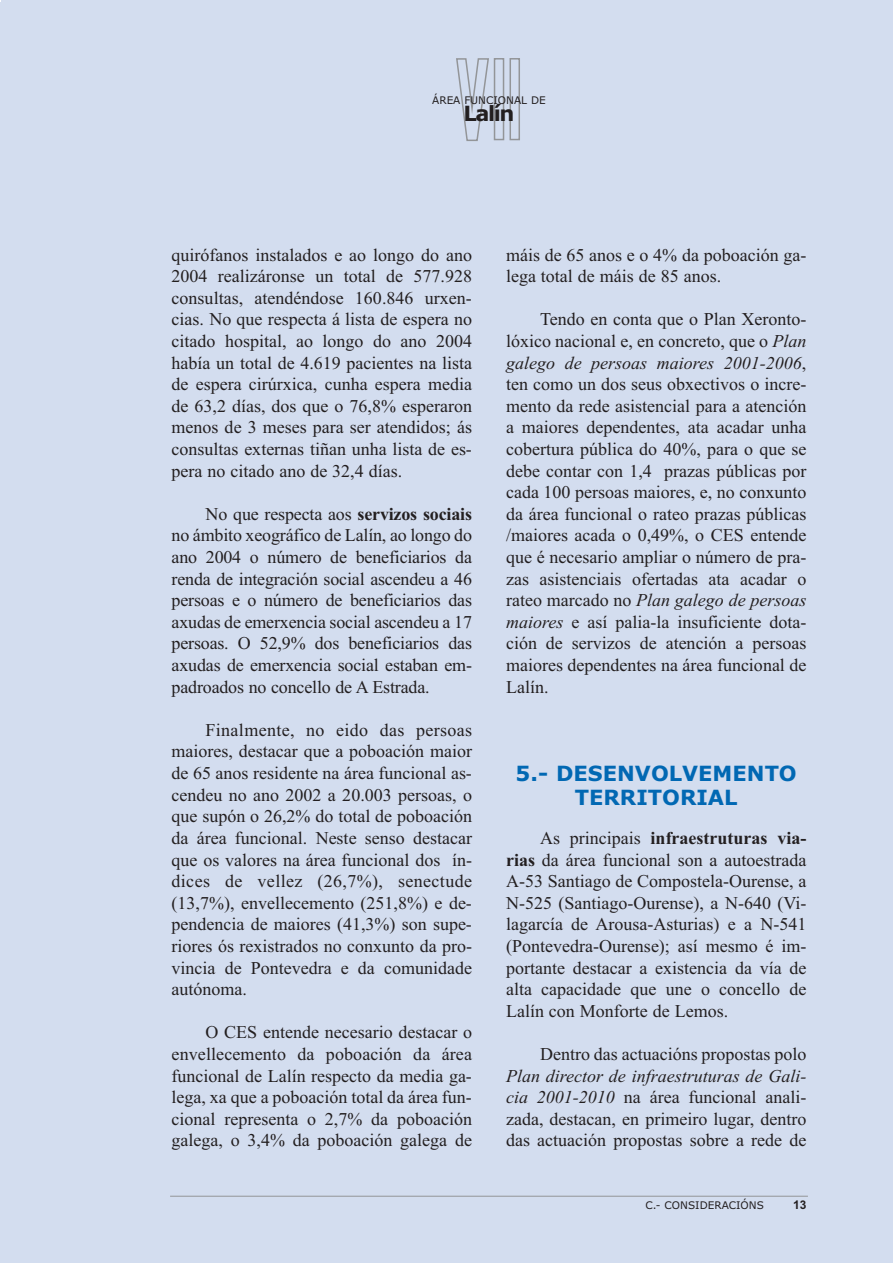
<style>
.page{position:relative;width:893px;height:1263px;background:#fff}
.page>*{position:absolute;margin:0;border:0;box-sizing:border-box;transform-origin:0 0}
.t1{font:700 21px/24px "Verdana";color:#0168b3;text-align:center}
.t2{font:700 21px "Verdana";letter-spacing:-.07em;color:#231f20}
.t3{font:18px/21.6px "Times New Roman MS";color:#231f20;text-align:justify}
.t4{font:18px "Times New Roman It MS";color:#231f20}
.t5{font:18px "Times New Roman Bd MS";color:#231f20}
.t6{font:12px "Arial Bold MS";color:#231f20}
.t7{font:10.5px "Verdana";color:#231f20}
.s1{font-family:"Times New Roman Bd MS"}
.s2{font-family:"Times New Roman It MS"}
.s3{font-family:"Times New Roman MS"}
</style>
<div class="page">
<div style="left:1px;top:0;width:892px;height:1263px;background:#d3ddef"></div>
<hr style="left:0;top:2px;width:3px;height:1261px;background:#d3ddef">
<svg style="left:456px;top:58px;width:33px;height:83px"></svg>
<div style="left:494px;top:58px;width:10px;height:82px;border:2px solid #939598"></div>
<div style="left:509px;top:58px;width:11px;height:82px;border:2px solid #939598"></div>
<hr style="left:170px;top:1196px;width:638px;height:1px;background:#939598">
<p class="t7" style="left:432px;top:94px;width:115px">ÁREA FUNCIONAL DE</p>
<p class="t2" style="left:464px;top:102px;width:52px">Lalín</p>
<p class="t3" style="left:172px;top:244px;width:302px">quirófanos instalados e ao longo do ano 2004 realizáronse un total de 577.928 consultas, atendéndose 160.846 urxen&shy;cias. No que respecta á lista de espera no citado hospital, ao longo do ano 2004 había un total de 4.619 pacientes na lista de espera cirúrxica, cunha espera media de 63,2 días, dos que o 76,8% esperaron menos de 3 meses para ser atendidos; ás consultas externas tiñan unha lista de es&shy;pera no citado ano de 32,4 días.</p>
<p class="t3" style="left:172px;top:503px;width:302px;text-indent:34px">No que respecta aos <span class="s1">servizos sociais </span>no ámbito xeográfico de Lalín, ao longo do ano 2004 o número de beneficiarios da renda de integración social ascendeu a 46 persoas e o número de beneficiarios das axudas de emerxencia social ascendeu a 17 persoas. O 52,9% dos beneficiarios das axudas de emerxencia social estaban em&shy;padroados no concello de A Estrada.</p>
<p class="t3" style="left:172px;top:719px;width:302px;text-indent:34px">Finalmente, no eido das persoas maiores, destacar que a poboación maior de 65 anos residente na área funcional as&shy;cendeu no ano 2002 a 20.003 persoas, o que supón o 26,2% do total de poboación da área funcional. Neste senso destacar que os valores na área funcional dos ín&shy;dices de vellez (26,7%), senectude (13,7%), envellecemento (251,8%) e de&shy;pendencia de maiores (41,3%) son supe&shy;riores ós rexistrados no conxunto da pro&shy;vincia de Pontevedra e da comunidade autónoma.</p>
<p class="t3" style="left:172px;top:1021px;width:302px;text-indent:34px">O CES entende necesario destacar o envellecemento da poboación da área funcional de Lalín respecto da media ga&shy;lega, xa que a poboación total da área fun&shy;cional representa o 2,7% da poboación galega, o 3,4% da poboación galega de</p>
<p class="t3" style="left:506px;top:244px;width:302px">máis de 65 anos e o 4% da poboación ga&shy;lega total de máis de 85 anos.</p>
<p class="t3" style="left:506px;top:308px;width:302px;text-align:right">Tendo en conta que o Plan Xeronto&shy;lóxico nacional e, en concreto, que o <span class="s2">Plan</span></p>
<p class="t4" style="left:506px;top:352px;width:302px">galego de persoas maiores 2001-2006<span class="s3">,</span></p>
<p class="t3" style="left:506px;top:373px;width:302px">ten como un dos seus obxectivos o incre&shy;mento da rede asistencial para a atención a maiores dependentes, ata acadar unha cobertura pública do 40%, para o que se debe contar con 1,4 prazas públicas por cada 100 persoas maiores, e, no conxunto da área funcional o rateo prazas públicas /maiores acada o 0,49%, o CES entende que é necesario ampliar o número de pra&shy;zas asistenciais ofertadas ata acadar o</p>
<p class="t4" style="left:506px;top:589px;width:302px"><span class="s3">rateo marcado no</span> Plan galego de persoas</p>
<p class="t3" style="left:506px;top:611px;width:302px"><span class="s2">maiores</span> e así palia-la insuficiente dota&shy;ción de servizos de atención a persoas maiores dependentes na área funcional de Lalín.</p>
<p class="t1" style="left:516px;top:762px;width:283px">5.- DESENVOLVEMENTO<br>TERRITORIAL</p>
<p class="t5" style="left:540px;top:827px;width:268px"><span class="s3">As principais</span> infraestruturas via-</p>
<p class="t3" style="left:506px;top:848px;width:302px"><span class="s1">rias</span> da área funcional son a autoestrada A-53 Santiago de Compostela-Ourense, a N-525 (Santiago-Ourense), a N-640 (Vi&shy;lagarcía de Arousa-Asturias) e a N-541 (Pontevedra-Ourense); así mesmo é im&shy;portante destacar a existencia da vía de alta capacidade que une o concello de Lalín con Monforte de Lemos.</p>
<p class="t3" style="left:540px;top:1043px;width:268px">Dentro das actuacións propostas polo</p>
<p class="t4" style="left:506px;top:1065px;width:302px">Plan director de infraestruturas de Gali-</p>
<p class="t3" style="left:506px;top:1086px;width:302px"><span class="s2">cia 2001-2010</span> na área funcional anali&shy;zada, destacan, en primeiro lugar, dentro das actuación propostas sobre a rede de</p>
<p class="t7" style="left:645px;top:1199px;width:120px">C.- CONSIDERACIÓNS</p>
<p class="t6" style="left:793px;top:1198px;width:15px">13</p>
</div>
